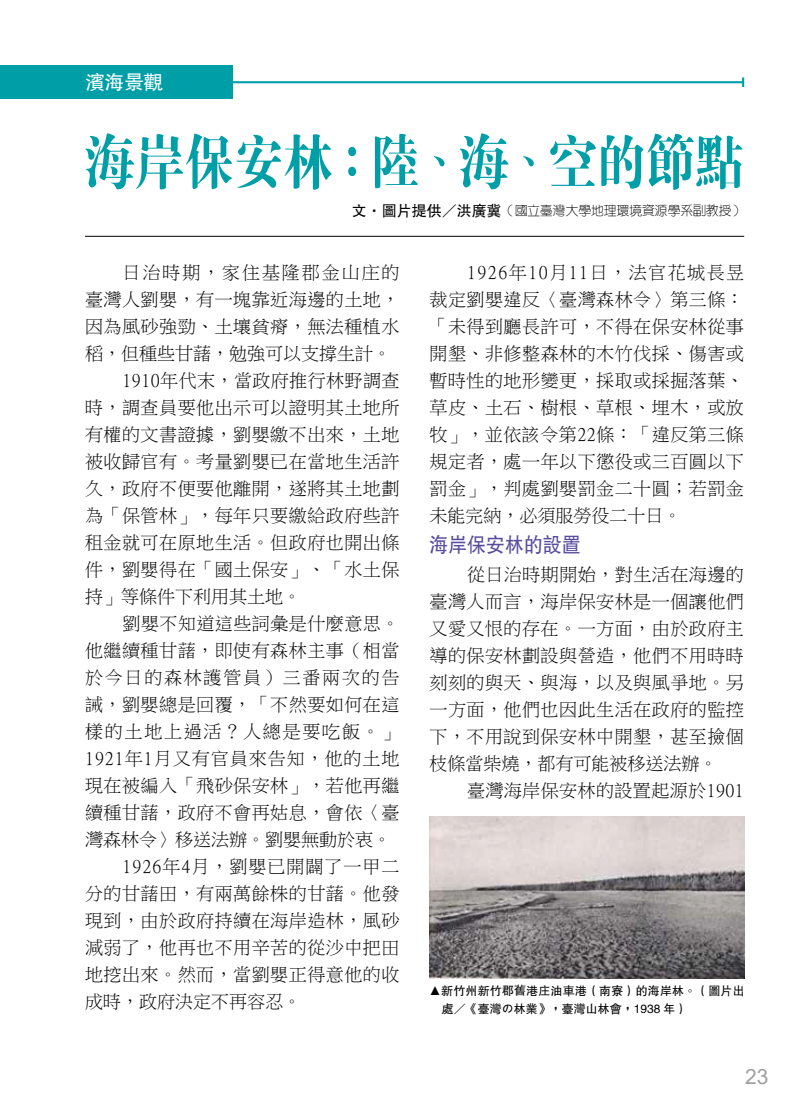
<style>
.page{position:relative;width:808px;height:1106px;background:#fff}
.page>*{position:absolute;margin:0;border:0;box-sizing:border-box;transform-origin:0 0}
.t1{font:60px "FZDBSB B51 0";letter-spacing:-.025em;color:#009fa8;scale:.85 1}
.t2{font:21px "FZHTB B51 0";color:#584c9d;scale:.9 1}
.t3{font:21px "Arial";color:#9fa0a0}
.t4{font:19.5px "FZHTB B51 0";color:#fff}
.t5{font:18px/27px "Ming Li U";letter-spacing:.03em;color:#000;text-align:justify}
.t6{font:18px "Ming Li U";color:#000}
.t7{font:18px "Ming Li U";letter-spacing:.055em;color:#000}
.t8{font:18px "Ming Li U";letter-spacing:.1em;color:#000}
.t9{font:18px "Ming Li U";letter-spacing:.105em;color:#000}
.t10{font:12.75px "FZY1 B B51 0";color:#000}
.t11{font:12px/18px "FZHTB B51 0";letter-spacing:.015em;color:#000}
.s1{font-family:"FZHTB B51 0";font-size:15px}
.s2{font-family:"Microsoft Jheng Hei";font-weight:700}
</style>
<div class="page">
<hr style="left:85px;top:236px;width:659px;height:1px;background:#000">
<hr style="left:213px;top:81px;width:530px;height:2px;background:#009fa8">
<svg style="left:742px;top:77px;width:2px;height:10px"></svg>
<div style="left:0;top:65px;width:233px;height:34px;background:#009fa8"></div>
<img style="left:429px;top:816px;width:315px;height:162px">
<p class="t4" style="left:85px;top:72px;width:79px">濱海景觀</p>
<h1 class="t1" style="left:84px;top:131px;width:780px">海岸保安林：陸、海、空的節點</h1>
<p class="t10" style="left:352px;top:204px;width:394px"><span class="s1">文．圖片提供／洪廣冀</span>（國立臺灣大學地理環境資源學系副教授）</p>
<p class="t9" style="left:123px;top:264px;width:279px">日治時期，家住基隆郡金山庄的</p>
<p class="t5" style="left:85px;top:286px;width:316px">臺灣人劉嬰，有一塊靠近海邊的土地，</p>
<p class="t5" style="left:85px;top:313px;width:316px">因為風砂強勁、土壤貧瘠，無法種植水</p>
<p class="t6" style="left:85px;top:345px;width:308px">稻，但種些甘藷，勉強可以支撐生計。</p>
<p class="t5" style="left:123px;top:367px;width:278px">1910年代末，當政府推行林野調查</p>
<p class="t5" style="left:85px;top:394px;width:316px">時，調查員要他出示可以證明其土地所</p>
<p class="t5" style="left:85px;top:421px;width:316px">有權的文書證據，劉嬰繳不出來，土地</p>
<p class="t5" style="left:85px;top:448px;width:316px">被收歸官有。考量劉嬰已在當地生活許</p>
<p class="t5" style="left:85px;top:475px;width:316px">久，政府不便要他離開，遂將其土地劃</p>
<p class="t5" style="left:85px;top:502px;width:316px">為「保管林」，每年只要繳給政府些許</p>
<p class="t5" style="left:85px;top:529px;width:316px">租金就可在原地生活。但政府也開出條</p>
<p class="t5" style="left:85px;top:556px;width:316px">件，劉嬰得在「國土保安」、「水土保</p>
<p class="t6" style="left:85px;top:588px;width:218px">持」等條件下利用其土地。</p>
<p class="t5" style="left:123px;top:610px;width:278px">劉嬰不知道這些詞彙是什麼意思。</p>
<p class="t5" style="left:85px;top:637px;width:316px">他繼續種甘藷，即使有森林主事（相當</p>
<p class="t8" style="left:85px;top:669px;width:316px">於今日的森林護管員）三番兩次的告</p>
<p class="t5" style="left:85px;top:691px;width:316px">誡，劉嬰總是回覆，「不然要如何在這</p>
<p class="t8" style="left:85px;top:723px;width:316px">樣的土地上過活？人總是要吃飯。」</p>
<p class="t7" style="left:85px;top:750px;width:316px">1921年1月又有官員來告知，他的土地</p>
<p class="t5" style="left:85px;top:772px;width:316px">現在被編入「飛砂保安林」，若他再繼</p>
<p class="t5" style="left:85px;top:799px;width:316px">續種甘藷，政府不會再姑息，會依〈臺</p>
<p class="t6" style="left:85px;top:831px;width:308px">灣森林令〉移送法辦。劉嬰無動於衷。</p>
<p class="t7" style="left:123px;top:858px;width:278px">1926年4月，劉嬰已開闢了一甲二</p>
<p class="t5" style="left:85px;top:880px;width:316px">分的甘藷田，有兩萬餘株的甘藷。他發</p>
<p class="t5" style="left:85px;top:907px;width:316px">現到，由於政府持續在海岸造林，風砂</p>
<p class="t5" style="left:85px;top:934px;width:316px">減弱了，他再也不用辛苦的從沙中把田</p>
<p class="t5" style="left:85px;top:961px;width:316px">地挖出來。然而，當劉嬰正得意他的收</p>
<p class="t6" style="left:85px;top:993px;width:218px">成時，政府決定不再容忍。</p>
<p class="t5" style="left:429px;top:259px;width:316px;text-indent:37px">1926年10月11日，法官花城長昱裁定劉嬰違反〈臺灣森林令〉第三條：「未得到廳長許可，不得在保安林從事開墾、非修整森林的木竹伐採、傷害或暫時性的地形變更，採取或採掘落葉、草皮、土石、樹根、草根、埋木，或放牧」，並依該令第22條：「違反第三條規定者，處一年以下懲役或三百圓以下罰金」，判處劉嬰罰金二十圓；若罰金未能完納，必須服勞役二十日。</p>
<p class="t2" style="left:429px;top:533px;width:170px">海岸保安林的設置</p>
<p class="t5" style="left:429px;top:561px;width:316px;text-indent:37px">從日治時期開始，對生活在海邊的臺灣人而言，海岸保安林是一個讓他們又愛又恨的存在。一方面，由於政府主導的保安林劃設與營造，他們不用時時刻刻的與天、與海，以及與風爭地。另一方面，他們也因此生活在政府的監控下，不用說到保安林中開墾，甚至撿個枝條當柴燒，都有可能被移送法辦。</p>
<p class="t5" style="left:467px;top:777px;width:278px">臺灣海岸保安林的設置起源於1901</p>
<p class="t11" style="left:442px;top:981px;width:304px;text-indent:-13px">▲新竹州新竹郡舊港庄油車港（南寮）的海岸林。（圖片出處／《臺灣<span class="s2">の</span>林業》，臺灣山林會，1938 年）</p>
<p class="t3" style="left:745px;top:1062px;width:25px">23</p>
</div>
